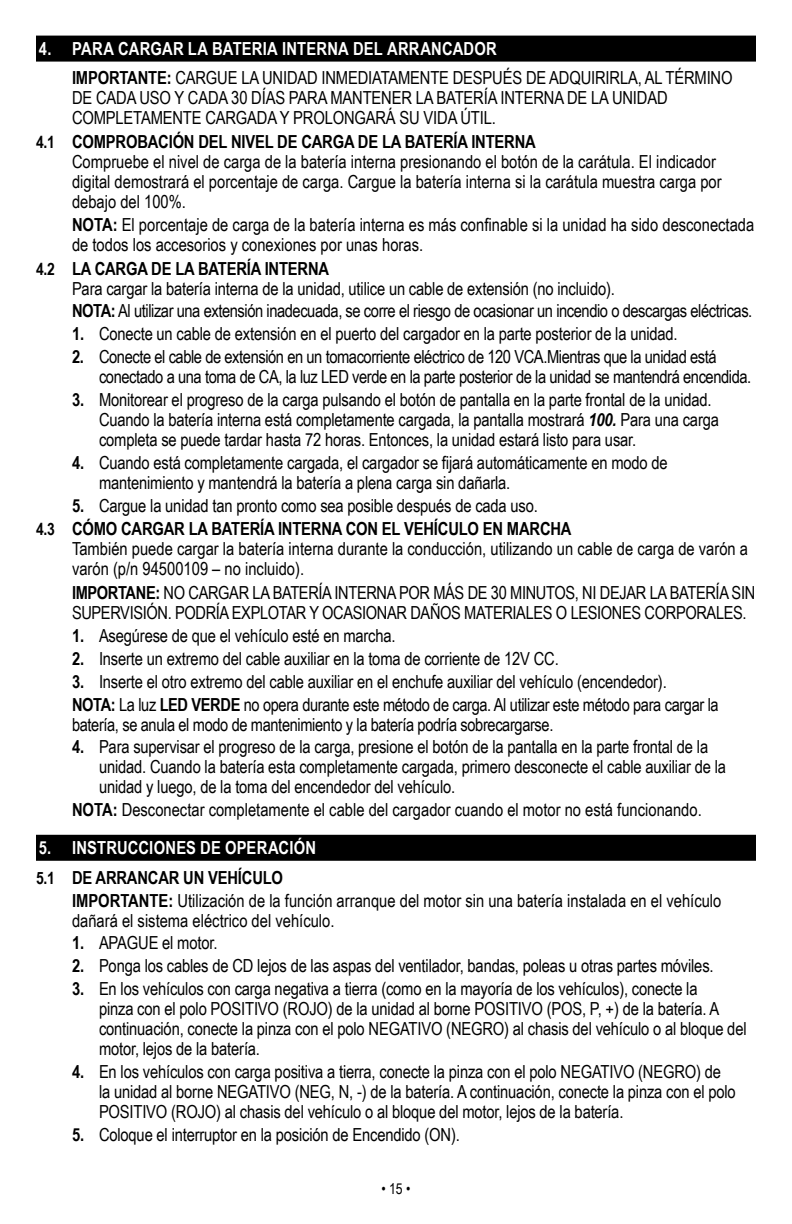
<style>
.page{position:relative;width:792px;height:1224px;background:#fff}
.page>*{position:absolute;margin:0;border:0;box-sizing:border-box;transform-origin:0 0}
.t1{font:18px/20px "Arial Narrow";letter-spacing:-.01em;color:#000}
.t2{font:700 18px/29.4px "Arial Narrow";color:#fff}
.t3{font:15px "Arial Narrow";color:#000}
.s1{font-weight:700;color:#fff}
.s2{font-weight:700}
.s3{font-weight:700;font-size:17px}
.s4{font-weight:700;font-style:italic}
.s5{font-size:17px;color:#000}
.s6{color:#000}
</style>
<div class="page">
<div style="left:36px;top:36px;width:720px;height:26px;background:#000"></div>
<div style="left:36px;top:835px;width:720px;height:26px;background:#000"></div>
<p class="t1" style="left:72px;top:33px;width:662px;line-height:29.4px;text-indent:-33px"><span class="s1">4. PARA CARGAR LA BATERIA INTERNA DEL ARRANCADOR<br></span><span class="s2">IMPORTANTE:</span> CARGUE LA UNIDAD INMEDIATAMENTE DESPUÉS DE ADQUIRIRLA, AL TÉRMINO</p>
<p class="t1" style="left:72px;top:87px;width:597px">DE CADA USO Y CADA 30 DÍAS PARA MANTENER LA BATERÍA INTERNA DE LA UNIDAD<br>COMPLETAMENTE CARGADA Y PROLONGARÁ SU VIDA ÚTIL.</p>
<p class="t1" style="left:72px;top:131px;width:651px;text-indent:-36px"><span class="s3">4.1</span> <span class="s2">COMPROBACIÓN DEL NIVEL DE CARGA DE LA BATERÍA INTERNA<br></span>Compruebe el nivel de carga de la batería interna presionando el botón de la carátula. El indicador digital demostrará el porcentaje de carga. Cargue la batería interna si la carátula muestra carga por debajo del 100%.</p>
<p class="t1" style="left:72px;top:214px;width:684px"><span class="s2">NOTA:</span> El porcentaje de carga de la batería interna es más confinable si la unidad ha sido desconectada de todos los accesorios y conexiones por unas horas.</p>
<p class="t1" style="left:72px;top:258px;width:544px;text-indent:-36px"><span class="s3">4.2</span> <span class="s2">LA CARGA DE LA BATERÍA INTERNA<br></span>Para cargar la batería interna de la unidad, utilice un cable de extensión (no incluido).</p>
<p class="t1" style="left:72px;top:300px;width:682px"><span class="s2">NOTA:</span> Al utilizar una extensión inadecuada, se corre el riesgo de ocasionar un incendio o descargas eléctricas.</p>
<p class="t1" style="left:72px;top:323px;width:607px"><span class="s2">1.</span> Conecte un cable de extensión en el puerto del cargador en la parte posterior de la unidad.</p>
<p class="t1" style="left:99px;top:346px;width:654px;text-indent:-27px"><span class="s2">2.</span> Conecte el cable de extensión en un tomacorriente eléctrico de 120 VCA.Mientras que la unidad está conectado a una toma de CA, la luz LED verde en la parte posterior de la unidad se mantendrá encendida.</p>
<p class="t1" style="left:99px;top:389px;width:621px;text-indent:-27px"><span class="s2">3.</span> Monitorear el progreso de la carga pulsando el botón de pantalla en la parte frontal de la unidad.<br>Cuando la batería interna está completamente cargada, la pantalla mostrará <span class="s4">100.</span> Para una carga completa se puede tardar hasta 72 horas. Entonces, la unidad estará listo para usar.</p>
<p class="t1" style="left:99px;top:452px;width:570px;text-indent:-27px"><span class="s2">4.</span> Cuando está completamente cargada, el cargador se fijará automáticamente en modo de mantenimiento y mantendrá la batería a plena carga sin dañarla.</p>
<p class="t1" style="left:36px;top:493px;width:537px;line-height:23.6px;text-align:center"><span class="s2">5.</span> Cargue la unidad tan pronto como sea posible después de cada uso.<br><span class="s3">4.3</span> <span class="s2">CÓMO CARGAR LA BATERÍA INTERNA CON EL VEHÍCULO EN MARCHA</span></p>
<p class="t1" style="left:72px;top:538px;width:678px">También puede cargar la batería interna durante la conducción, utilizando un cable de carga de varón a varón (p/n 94500109 – no incluido).</p>
<p class="t1" style="left:72px;top:582px;width:685px"><span class="s2">IMPORTANE:</span> NO CARGAR LA BATERÍA INTERNA POR MÁS DE 30 MINUTOS, NI DEJAR LA BATERÍA SIN<br>SUPERVISIÓN. PODRÍA EXPLOTAR Y OCASIONAR DAÑOS MATERIALES O LESIONES CORPORALES.</p>
<p class="t1" style="left:72px;top:625px;width:325px"><span class="s2">1.</span> Asegúrese de que el vehículo esté en marcha.</p>
<p class="t1" style="left:72px;top:648px;width:488px"><span class="s2">2.</span> Inserte un extremo del cable auxiliar en la toma de corriente de 12V CC.</p>
<p class="t1" style="left:72px;top:669px;width:648px;line-height:22.8px"><span class="s2">3.</span> Inserte el otro extremo del cable auxiliar en el enchufe auxiliar del vehículo (encendedor).<br><span class="s2">NOTA:</span> La luz <span class="s2">LED VERDE</span> no opera durante este método de carga. Al utilizar este método para cargar la</p>
<p class="t1" style="left:72px;top:714px;width:483px">batería, se anula el modo de mantenimiento y la batería podría sobrecargarse.</p>
<p class="t1" style="left:99px;top:736px;width:628px;text-indent:-27px"><span class="s2">4.</span> Para supervisar el progreso de la carga, presione el botón de la pantalla en la parte frontal de la unidad. Cuando la batería esta completamente cargada, primero desconecte el cable auxiliar de la unidad y luego, de la toma del encendedor del vehículo.</p>
<p class="t1" style="left:72px;top:799px;width:631px"><span class="s2">NOTA:</span> Desconectar completamente el cable del cargador cuando el motor no está funcionando.</p>
<p class="t2" style="left:36px;top:832px;width:282px">5. INSTRUCCIONES DE OPERACIÓN<br><span class="s5">5.1</span> <span class="s6">DE ARRANCAR UN VEHÍCULO</span></p>
<p class="t1" style="left:72px;top:890px;width:651px"><span class="s2">IMPORTANTE:</span> Utilización de la función arranque del motor sin una batería instalada en el vehículo dañará el sistema eléctrico del vehículo.</p>
<p class="t1" style="left:72px;top:932px;width:147px"><span class="s2">1.</span> APAGUE el motor.</p>
<p class="t1" style="left:72px;top:955px;width:643px"><span class="s2">2.</span> Ponga los cables de CD lejos de las aspas del ventilador, bandas, poleas u otras partes móviles.</p>
<p class="t1" style="left:99px;top:978px;width:649px;text-indent:-27px"><span class="s2">3.</span> En los vehículos con carga negativa a tierra (como en la mayoría de los vehículos), conecte la<br>pinza con el polo POSITIVO (ROJO) de la unidad al borne POSITIVO (POS, P, +) de la batería. A continuación, conecte la pinza con el polo NEGATIVO (NEGRO) al chasis del vehículo o al bloque del motor, lejos de la batería.</p>
<p class="t1" style="left:99px;top:1061px;width:638px;text-indent:-27px"><span class="s2">4.</span> En los vehículos con carga positiva a tierra, conecte la pinza con el polo NEGATIVO (NEGRO) de la unidad al borne NEGATIVO (NEG, N, -) de la batería. A continuación, conecte la pinza con el polo<br>POSITIVO (ROJO) al chasis del vehículo o al bloque del motor, lejos de la batería.</p>
<p class="t1" style="left:72px;top:1124px;width:389px"><span class="s2">5.</span> Coloque el interruptor en la posición de Encendido (ON).</p>
<p class="t3" style="left:381px;top:1178px;width:31px">• 15 •</p>
</div>
